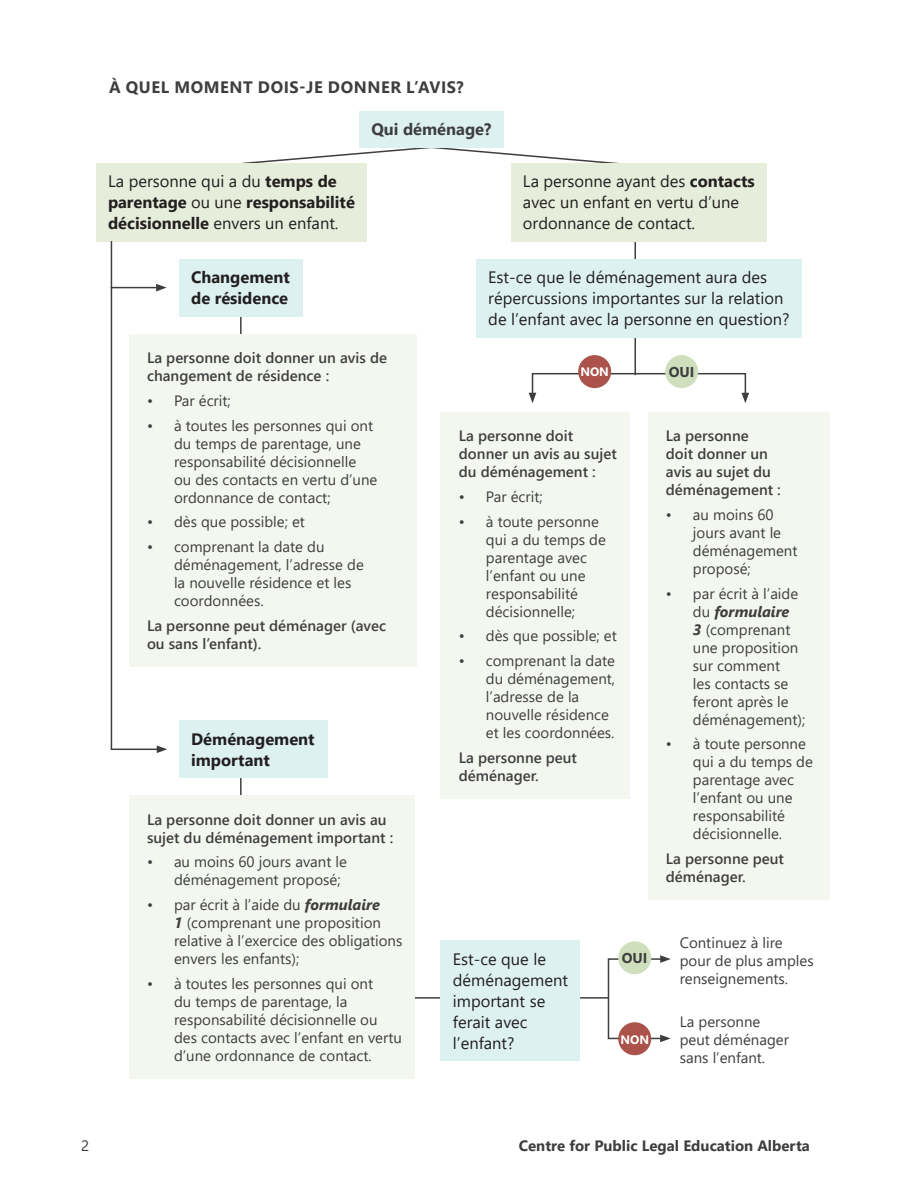
<style>
.page{position:relative;width:918px;height:1188px;background:#fff}
.page>*{position:absolute;margin:0;border:0;box-sizing:border-box;transform-origin:0 0}
.Body{font:16.5px/21px "Segoe UI";color:#231f20}
.Body-2{font:700 16.5px/21px "Segoe UI";color:#231f20}
.Graph_Titles{font:700 16.5px "Segoe UI";letter-spacing:.035em;color:#3e3e3f}
.Body-3{font:700 16.5px "Segoe UI";color:#3e3e3f}
.Sidebar_Graph_Body{font:15px/18px "Segoe UI";color:#3e3e3f}
.Sidebar_Graph_Body-2{font:600 15px/18px "Segoe UI";color:#3e3e3f}
.t1{font:700 15px "Segoe UI";color:#3e3e3f}
.t2{font:700 14.25px "Segoe UI";color:#3e3e3f}
.t3{font:700 12.3px "Segoe UI";color:#fff}
.s1{font-weight:400}
.s2{font-weight:700}
.s3{font-weight:700;font-style:italic}
</style>
<div class="page">
<hr style="left:400px;top:997px;width:208px;height:2px;background:#3e3e3f">
<div style="left:608px;top:958px;width:55px;height:81px;border:2px solid #3e3e3f"></div>
<svg style="left:660px;top:1035px;width:11px;height:7px"></svg>
<svg style="left:660px;top:955px;width:11px;height:8px"></svg>
<div style="left:618px;top:1022px;width:33px;height:33px;background:#ab524a;border-radius:50%"></div>
<div style="left:618px;top:941px;width:33px;height:33px;background:#cfdfbd;border-radius:50%"></div>
<hr style="left:634px;top:231px;width:2px;height:144px;background:#3e3e3f">
<hr style="left:240px;top:773px;width:2px;height:36px;background:#3e3e3f">
<hr style="left:240px;top:312px;width:2px;height:36px;background:#3e3e3f">
<svg style="left:242px;top:146px;width:377px;height:17px"></svg>
<div style="left:359px;top:111px;width:144px;height:36px;background:#ddf1f1"></div>
<div style="left:96px;top:163px;width:271px;height:78px;background:#e6eedb"></div>
<div style="left:511px;top:163px;width:256px;height:78px;background:#e6eedb"></div>
<div style="left:129px;top:334px;width:288px;height:333px;background:#f4f7f0"></div>
<hr style="left:111px;top:241px;width:1px;height:508px;background:#3e3e3f">
<hr style="left:111px;top:287px;width:47px;height:1px;background:#3e3e3f">
<svg style="left:156px;top:284px;width:11px;height:7px"></svg>
<hr style="left:111px;top:749px;width:48px;height:1px;background:#3e3e3f">
<svg style="left:157px;top:745px;width:10px;height:8px"></svg>
<div style="left:179px;top:721px;width:149px;height:57px;background:#ddf1f1"></div>
<div style="left:129px;top:796px;width:285px;height:283px;background:#f4f7f0"></div>
<div style="left:441px;top:941px;width:139px;height:120px;background:#ddf1f1"></div>
<div style="left:179px;top:259px;width:124px;height:57px;background:#ddf1f1"></div>
<div style="left:476px;top:259px;width:325px;height:78px;background:#ddf1f1"></div>
<div style="left:648px;top:412px;width:182px;height:488px;background:#f4f7f0"></div>
<div style="left:441px;top:412px;width:189px;height:387px;background:#f4f7f0"></div>
<div style="left:532px;top:373px;width:214px;height:23px;border:2px solid #3e3e3f"></div>
<svg style="left:529px;top:393px;width:7px;height:10px"></svg>
<svg style="left:742px;top:393px;width:7px;height:10px"></svg>
<div style="left:578px;top:355px;width:33px;height:33px;background:#ab524a;border-radius:50%"></div>
<div style="left:665px;top:355px;width:33px;height:33px;background:#cfdfbd;border-radius:50%"></div>
<p class="Graph_Titles" style="left:109px;top:72px;width:356px">À QUEL MOMENT DOIS-JE DONNER L’AVIS?</p>
<p class="Body-3" style="left:371px;top:114px;width:122px">Qui déménage?</p>
<p class="Body-2" style="left:108px;top:169px;width:248px"><span class="s1">La personne qui a du</span> temps de parentage <span class="s1">ou une</span> responsabilité décisionnelle <span class="s1">envers un enfant.</span></p>
<p class="Body" style="left:523px;top:169px;width:233px">La personne ayant des <span class="s2">contacts </span>avec un enfant en vertu d’une ordonnance de contact.</p>
<p class="Body-2" style="left:191px;top:265px;width:100px">Changement de résidence</p>
<p class="Body" style="left:488px;top:265px;width:303px">Est-ce que le déménagement aura des répercussions importantes sur la relation de l’enfant avec la personne en question?</p>
<p class="Sidebar_Graph_Body-2" style="left:147px;top:348px;width:242px">La personne doit donner un avis de changement de résidence :</p>
<p class="Sidebar_Graph_Body" style="left:147px;top:390px;width:85px">• Par écrit;</p>
<p class="Sidebar_Graph_Body" style="left:174px;top:415px;width:205px;text-indent:-27px">• à toutes les personnes qui ont du temps de parentage, une responsabilité décisionnelle<br>ou des contacts en vertu d’une ordonnance de contact;</p>
<p class="Sidebar_Graph_Body" style="left:147px;top:512px;width:159px">• dès que possible; et</p>
<p class="Sidebar_Graph_Body" style="left:174px;top:536px;width:191px;text-indent:-27px">• comprenant la date du déménagement, l’adresse de la nouvelle résidence et les coordonnées.</p>
<p class="Sidebar_Graph_Body-2" style="left:147px;top:615px;width:241px">La personne peut déménager (avec ou sans l’enfant).</p>
<p class="Body-2" style="left:191px;top:727px;width:125px">Déménagement important</p>
<p class="Sidebar_Graph_Body-2" style="left:147px;top:809px;width:248px">La personne doit donner un avis au sujet du déménagement important :</p>
<p class="Sidebar_Graph_Body" style="left:174px;top:852px;width:175px;text-indent:-27px">• au moins 60 jours avant le déménagement proposé;</p>
<p class="Sidebar_Graph_Body" style="left:174px;top:895px;width:230px;text-indent:-27px">• par écrit à l’aide du <span class="s3">formulaire<br>1</span> (comprenant une proposition relative à l’exercice des obligations envers les enfants);</p>
<p class="Sidebar_Graph_Body" style="left:174px;top:973px;width:229px;text-indent:-27px">• à toutes les personnes qui ont<br>du temps de parentage, la responsabilité décisionnelle ou des contacts avec l’enfant en vertu d’une ordonnance de contact.</p>
<p class="t3" style="left:580px;top:360px;width:30px">NON</p>
<p class="t2" style="left:669px;top:358px;width:27px">OUI</p>
<p class="Sidebar_Graph_Body-2" style="left:459px;top:426px;width:159px">La personne doit donner un avis au sujet du déménagement :</p>
<p class="Sidebar_Graph_Body" style="left:459px;top:486px;width:85px">• Par écrit;</p>
<p class="Sidebar_Graph_Body" style="left:486px;top:511px;width:122px;text-indent:-27px">• à toute personne qui a du temps de parentage avec l’enfant ou une responsabilité décisionnelle;</p>
<p class="Sidebar_Graph_Body" style="left:459px;top:626px;width:159px">• dès que possible; et</p>
<p class="Sidebar_Graph_Body" style="left:486px;top:651px;width:131px;text-indent:-27px">• comprenant la date du déménagement, l’adresse de la nouvelle résidence et les coordonnées.</p>
<p class="Sidebar_Graph_Body-2" style="left:459px;top:747px;width:120px">La personne peut déménager.</p>
<p class="Sidebar_Graph_Body-2" style="left:666px;top:426px;width:117px">La personne<br>doit donner un avis au sujet du déménagement :</p>
<p class="Sidebar_Graph_Body" style="left:693px;top:504px;width:106px;text-indent:-27px">• au moins 60 jours avant le déménagement proposé;</p>
<p class="Sidebar_Graph_Body" style="left:693px;top:583px;width:114px;text-indent:-27px">• par écrit à l’aide du <span class="s3">formulaire<br>3</span> (comprenant une proposition sur comment<br>les contacts se feront après le déménagement);</p>
<p class="Sidebar_Graph_Body" style="left:693px;top:734px;width:122px;text-indent:-27px">• à toute personne qui a du temps de parentage avec l’enfant ou une responsabilité décisionnelle.</p>
<p class="Sidebar_Graph_Body-2" style="left:666px;top:849px;width:120px">La personne peut déménager.</p>
<p class="Body" style="left:453px;top:947px;width:117px">Est-ce que le déménagement important se ferait avec l’enfant?</p>
<p class="t2" style="left:622px;top:945px;width:27px">OUI</p>
<p class="t3" style="left:620px;top:1028px;width:30px">NON</p>
<p class="Sidebar_Graph_Body" style="left:680px;top:932px;width:136px">Continuez à lire pour de plus amples renseignements.</p>
<p class="Sidebar_Graph_Body" style="left:680px;top:1012px;width:111px">La personne peut déménager sans l’enfant.</p>
<p class="Sidebar_Graph_Body" style="left:81px;top:1135px;width:10px">2</p>
<p class="t1" style="left:519px;top:1132px;width:293px">Centre for Public Legal Education Alberta</p>
</div>
